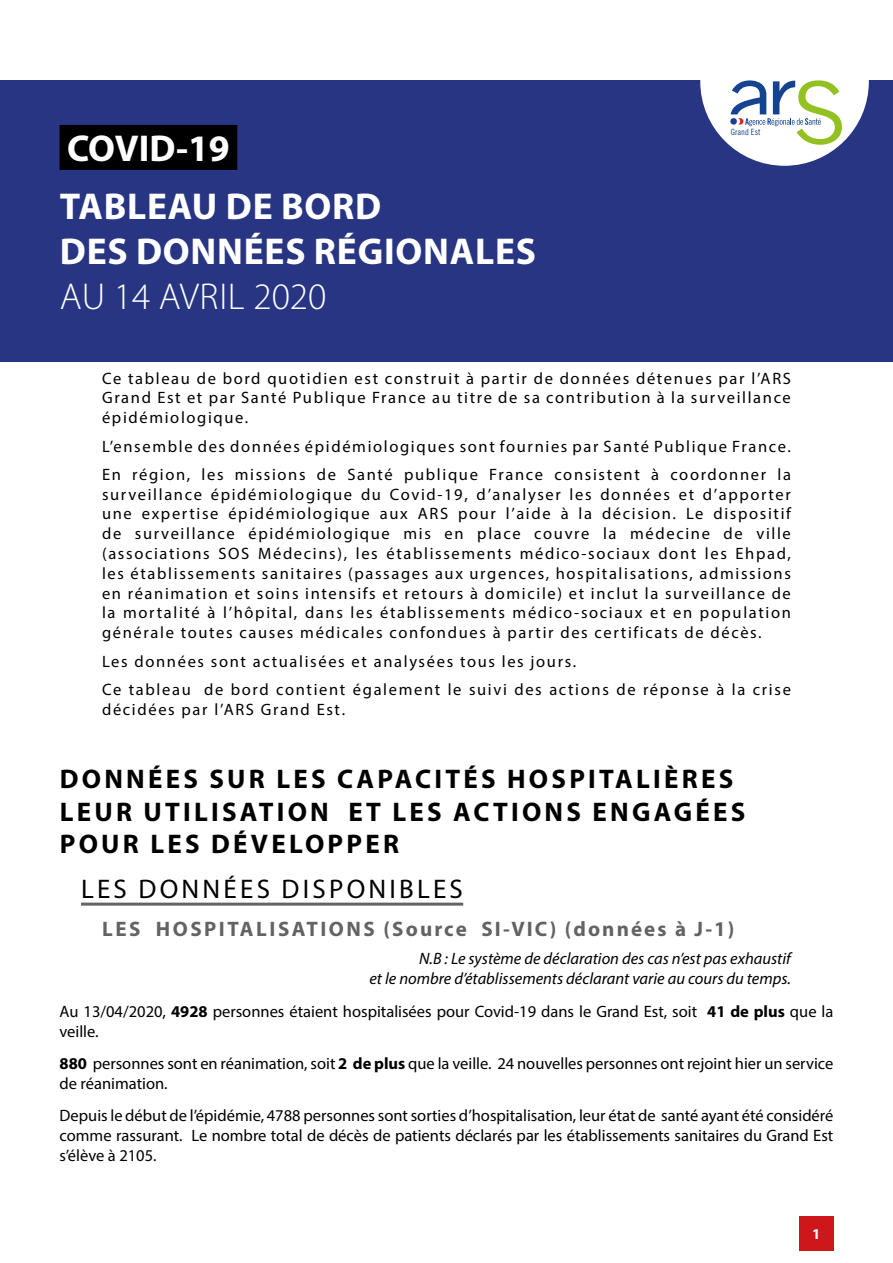
<style>
.page{position:relative;width:893px;height:1263px;background:#fff}
.page>*{position:absolute;margin:0;border:0;box-sizing:border-box;transform-origin:0 0}
.t1{font:700 37.5px/57.8px "Myriad Pro";letter-spacing:.02em;color:#fff}
.t2{font:300 37.5px "Myriad Pro";color:#fff}
.t3{font:700 27px/32.4px "Myriad Pro";letter-spacing:.12em;color:#000}
.t4{font:27px "Myriad Pro";letter-spacing:.12em;color:#000}
.t5{font:700 21px "Myriad Pro";letter-spacing:.105em;color:#646363}
.t6{font:16.5px/19.8px "Myriad Pro";letter-spacing:.1em;color:#000;text-align:justify}
.t7{font:16.5px/19.8px "Myriad Pro";color:#000}
.t8{font:italic 16.5px/19.8px "Myriad Pro";color:#000;text-align:right}
.t9{font:700 15px "Myriad Pro";color:#fff}
.t10{font:8.7px "Trade Gothic LT Std Cn 18";color:#154390}
.s1{font-weight:700}
</style>
<div class="page">
<div style="left:0;top:80px;width:893px;height:281px;background:#283583"></div>
<div style="left:60px;top:125px;width:177px;height:45px;background:#000"></div>
<svg style="left:700px;top:80px;width:169px;height:86px"></svg>
<div style="left:799px;top:1216px;width:34px;height:34px;background:#cd171a"></div>
<hr style="left:81px;top:903px;width:382px;height:3px;background:#646363">
<h1 class="t1" style="left:60px;top:118px;width:323px">COVID-19<br>TABLEAU DE BORD</h1>
<h1 class="t1" style="left:60px;top:221px;width:478px">DES DONNÉES RÉGIONALES</h1>
<h1 class="t2" style="left:60px;top:274px;width:268px">AU 14 AVRIL 2020</h1>
<p class="t10" style="left:731px;top:127px;width:31px">Grand Est</p>
<p class="t6" style="left:102px;top:368px;width:690px">Ce tableau de bord quotidien est construit à partir de données détenues par l’ARS Grand Est et par Santé Publique France au titre de sa contribution à la surveillance épidémiologique.</p>
<p class="t6" style="left:102px;top:432px;width:690px;line-height:28.3px">L’ensemble des données épidémiologiques sont fournies par Santé Publique France.<br>En région, les missions de Santé publique France consistent à coordonner la</p>
<p class="t6" style="left:102px;top:484px;width:690px">surveillance épidémiologique du Covid-19, d’analyser les données et d’apporter une expertise épidémiologique aux ARS pour l’aide à la décision. Le dispositif de surveillance épidémiologique mis en place couvre la médecine de ville (associations SOS Médecins), les établissements médico-sociaux dont les Ehpad, les établissements sanitaires (passages aux urgences, hospitalisations, admissions en réanimation et soins intensifs et retours à domicile) et inclut la surveillance de la mortalité à l’hôpital, dans les établissements médico-sociaux et en population générale toutes causes médicales confondues à partir des certificats de décès.</p>
<p class="t6" style="left:102px;top:647px;width:690px;line-height:28.3px">Les données sont actualisées et analysées tous les jours.<br>Ce tableau de bord contient également le suivi des actions de réponse à la crise</p>
<p class="t6" style="left:102px;top:699px;width:245px">décidées par l’ARS Grand Est.</p>
<h2 class="t3" style="left:60px;top:762px;width:687px">DONNÉES SUR LES CAPACITÉS HOSPITALIÈRES<br>LEUR UTILISATION ET LES ACTIONS ENGAGÉES<br>POUR LES DÉVELOPPER</h2>
<h2 class="t4" style="left:81px;top:872px;width:383px">LES DONNÉES DISPONIBLES</h2>
<p class="t5" style="left:102px;top:915px;width:634px">LES HOSPITALISATIONS (Source SI-VIC) (données à J-1)</p>
<p class="t8" style="left:369px;top:949px;width:423px">N.B : Le système de déclaration des cas n’est pas exhaustif<br>et le nombre d’établissements déclarant varie au cours du temps.</p>
<p class="t7" style="left:60px;top:1001px;width:775px">Au 13/04/2020, <span class="s1">4928</span> personnes étaient hospitalisées pour Covid-19 dans le Grand Est, soit <span class="s1">41 de plus</span> que la veille.</p>
<p class="t7" style="left:60px;top:1053px;width:775px"><span class="s1">880</span> personnes sont en réanimation, soit <span class="s1">2 de plus</span> que la veille. 24 nouvelles personnes ont rejoint hier un service de réanimation.</p>
<p class="t6" style="left:60px;top:1106px;width:775px">Depuis le début de l’épidémie, 4788 personnes sont sorties d’hospitalisation, leur état de santé ayant été considéré comme rassurant. Le nombre total de décès de patients déclarés par les établissements sanitaires du Grand Est s’élève à 2105.</p>
<p class="t9" style="left:812px;top:1224px;width:10px">1</p>
</div>
